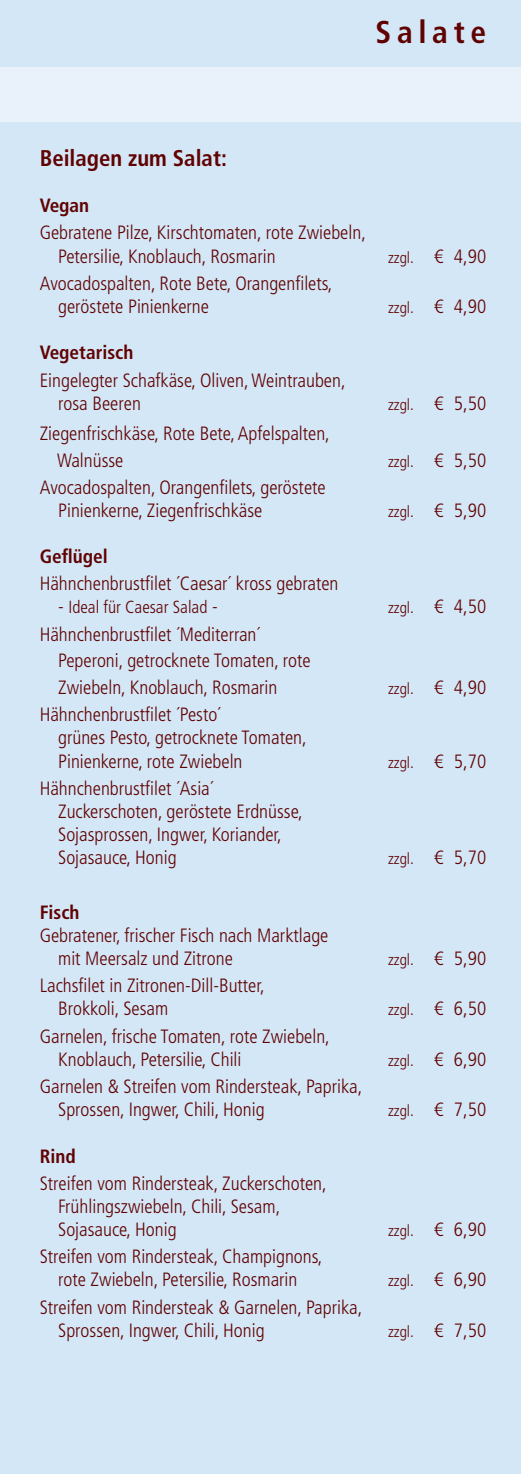
<style>
.page{position:relative;width:521px;height:1474px;background:#fff}
.page>*{position:absolute;margin:0;border:0;box-sizing:border-box;transform-origin:0 0}
.t1{font:700 condensed 31.5px "Frutiger LT Std";letter-spacing:.18em;color:#600202}
.t2{font:700 condensed 22.75px "Frutiger LT Std";color:#600202}
.t3{font:300 condensed 19.25px/23.1px "Frutiger LT Std";color:#600202}
.t4{font:700 condensed 19.25px "Frutiger LT Std";color:#600202}
.t5{font:300 condensed 17.5px "Frutiger LT Std";color:#600202}
.t6{font:300 condensed 15.75px "Frutiger LT Std";color:#600202}
.s1{font-size:19.25px}
</style>
<div class="page">
<div style="left:0;top:0;width:521px;height:1473px;background:#d4e7f6"></div>
<div style="left:0;top:67px;width:521px;height:55px;background:#e9f2fa"></div>
<h1 class="t1" style="left:376px;top:14px;width:112px">Salate</h1>
<p class="t2" style="left:40px;top:144px;width:189px">Beilagen zum Salat:</p>
<p class="t4" style="left:40px;top:194px;width:51px">Vegan</p>
<p class="t3" style="left:58px;top:221px;width:309px;text-indent:-18px">Gebratene Pilze, Kirschtomaten, rote Zwiebeln,<br>Petersilie, Knoblauch, Rosmarin</p>
<p class="t3" style="left:58px;top:272px;width:276px;text-indent:-18px">Avocadospalten, Rote Bete, Orangenfilets, geröstete Pinienkerne</p>
<p class="t4" style="left:40px;top:341px;width:95px">Vegetarisch</p>
<p class="t3" style="left:58px;top:368px;width:289px;text-indent:-18px">Eingelegter Schafkäse, Oliven, Weintrauben, rosa Beeren</p>
<p class="t3" style="left:57px;top:421px;width:274px;line-height:26.6px;text-indent:-17px">Ziegenfrischkäse, Rote Bete, Apfelspalten,<br>Walnüsse</p>
<p class="t3" style="left:58px;top:476px;width:269px;text-indent:-18px">Avocadospalten, Orangenfilets, geröstete<br>Pinienkerne, Ziegenfrischkäse</p>
<p class="t6" style="left:388px;top:248px;width:100px">zzgl. <span class="s1">€ 4,90</span></p>
<p class="t6" style="left:388px;top:299px;width:100px">zzgl. <span class="s1">€ 4,90</span></p>
<p class="t6" style="left:388px;top:395px;width:100px">zzgl. <span class="s1">€ 5,50</span></p>
<p class="t6" style="left:388px;top:453px;width:100px">zzgl. <span class="s1">€ 5,50</span></p>
<p class="t6" style="left:388px;top:502px;width:100px">zzgl. <span class="s1">€ 5,90</span></p>
<p class="t4" style="left:40px;top:545px;width:70px">Geflügel</p>
<p class="t3" style="left:40px;top:572px;width:300px">Hähnchenbrustfilet ´Caesar´ kross gebraten</p>
<p class="t5" style="left:58px;top:597px;width:161px"><span class="s1">-</span> Ideal für Caesar Salad <span class="s1">-</span></p>
<p class="t6" style="left:388px;top:599px;width:100px">zzgl. <span class="s1">€ 4,50</span></p>
<p class="t3" style="left:58px;top:621px;width:254px;line-height:26.6px;text-indent:-18px">Hähnchenbrustfilet ´Mediterran´<br>Peperoni, getrocknete Tomaten, rote<br>Zwiebeln, Knoblauch, Rosmarin</p>
<p class="t6" style="left:388px;top:679px;width:100px">zzgl. <span class="s1">€ 4,90</span></p>
<p class="t3" style="left:58px;top:703px;width:250px;text-indent:-18px">Hähnchenbrustfilet ´Pesto´<br>grünes Pesto, getrocknete Tomaten,<br>Pinienkerne, rote Zwiebeln</p>
<p class="t3" style="left:58px;top:777px;width:246px;text-indent:-18px">Hähnchenbrustfilet ´Asia´<br>Zuckerschoten, geröstete Erdnüsse,<br>Sojasprossen, Ingwer, Koriander,<br>Sojasauce, Honig</p>
<p class="t4" style="left:40px;top:900px;width:41px">Fisch</p>
<p class="t3" style="left:58px;top:924px;width:272px;text-indent:-18px">Gebratener, frischer Fisch nach Marktlage mit Meersalz und Zitrone</p>
<p class="t3" style="left:58px;top:974px;width:208px;text-indent:-18px">Lachsfilet in Zitronen-Dill-Butter,<br>Brokkoli, Sesam</p>
<p class="t3" style="left:58px;top:1024px;width:273px;text-indent:-18px">Garnelen, frische Tomaten, rote Zwiebeln,<br>Knoblauch, Petersilie, Chili</p>
<p class="t3" style="left:58px;top:1075px;width:306px;text-indent:-18px">Garnelen &amp; Streifen vom Rindersteak, Paprika,<br>Sprossen, Ingwer, Chili, Honig</p>
<p class="t4" style="left:40px;top:1144px;width:38px">Rind</p>
<p class="t3" style="left:58px;top:1171px;width:270px;text-indent:-18px">Streifen vom Rindersteak, Zuckerschoten,<br>Frühlingszwiebeln, Chili, Sesam,<br>Sojasauce, Honig</p>
<p class="t3" style="left:40px;top:1245px;width:284px;text-align:center">Streifen vom Rindersteak, Champignons, rote Zwiebeln, Petersilie, Rosmarin</p>
<p class="t3" style="left:58px;top:1295px;width:306px;text-indent:-18px">Streifen vom Rindersteak &amp; Garnelen, Paprika,<br>Sprossen, Ingwer, Chili, Honig</p>
<p class="t6" style="left:388px;top:753px;width:100px">zzgl. <span class="s1">€ 5,70</span></p>
<p class="t6" style="left:388px;top:849px;width:100px">zzgl. <span class="s1">€ 5,70</span></p>
<p class="t6" style="left:388px;top:950px;width:100px">zzgl. <span class="s1">€ 5,90</span></p>
<p class="t6" style="left:388px;top:1001px;width:100px">zzgl. <span class="s1">€ 6,50</span></p>
<p class="t6" style="left:388px;top:1051px;width:100px">zzgl. <span class="s1">€ 6,90</span></p>
<p class="t6" style="left:388px;top:1101px;width:100px">zzgl. <span class="s1">€ 7,50</span></p>
<p class="t6" style="left:388px;top:1221px;width:100px">zzgl. <span class="s1">€ 6,90</span></p>
<p class="t6" style="left:388px;top:1272px;width:100px">zzgl. <span class="s1">€ 6,90</span></p>
<p class="t6" style="left:388px;top:1322px;width:100px">zzgl. <span class="s1">€ 7,50</span></p>
</div>
